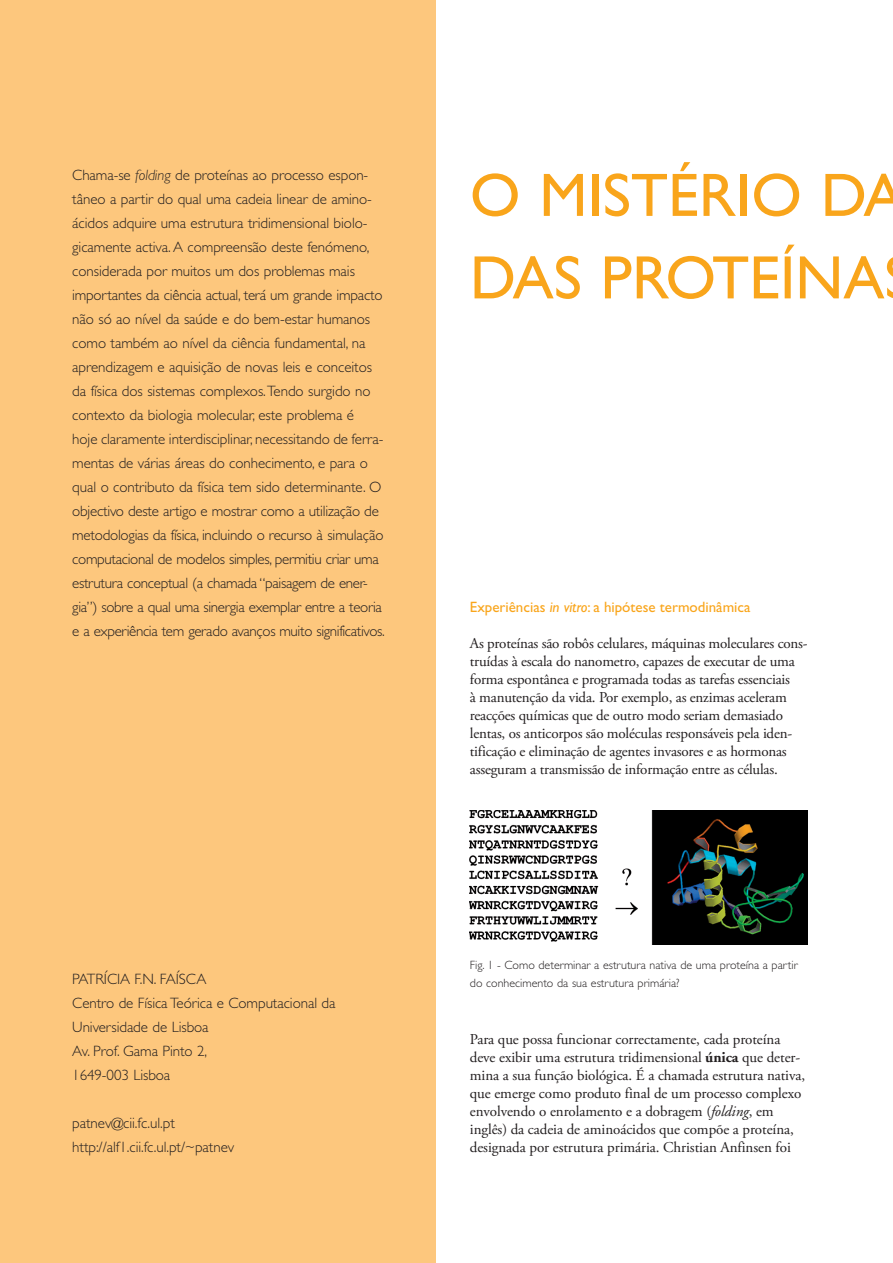
<style>
.page{position:relative;width:893px;height:1263px;background:#fff}
.page>*{position:absolute;margin:0;border:0;box-sizing:border-box;transform-origin:0 0}
.t1{font:61.5px/82.5px "Gill Sans";color:#f9a51b}
.t2{font:300 15px/24px "Gill Sans";letter-spacing:-.005em;color:#231f20}
.t3{font:15px/18px "Adobe Garamond Pro";letter-spacing:-.015em;color:#231f20}
.t4{font:15px "Gill Sans";color:#f9a51b}
.t5{font:300 12px/18px "Gill Sans";color:#231f20}
.s1{font-style:italic}
.s2{font-family:"Adobe Garamond";font-weight:700}
.s3{font-family:"Adobe Garamond";font-style:italic}
</style>
<div class="page">
<div style="left:0;top:0;width:436px;height:1263px;background:#fdc77d"></div>
<img style="left:470px;top:810px;width:338px;height:134px">
<p class="t2" style="left:72px;top:163px;width:314px">Chama-se <span class="s1">folding</span> de proteínas ao processo espon&shy;tâneo a partir do qual uma cadeia linear de amino&shy;ácidos adquire uma estrutura tridimensional biolo&shy;gicamente activa. A compreensão deste fenómeno, considerada por muitos um dos problemas mais importantes da ciência actual, terá um grande impacto não só ao nível da saúde e do bem-estar humanos como também ao nível da ciência fundamental, na aprendizagem e aquisição de novas leis e conceitos da física dos sistemas complexos. Tendo surgido no contexto da biologia molecular, este problema é<br>hoje claramente interdisciplinar, necessitando de ferra&shy;mentas de várias áreas do conhecimento, e para o qual o contributo da física tem sido determinante. O objectivo deste artigo e mostrar como a utilização de metodologias da física, incluindo o recurso à simulação computacional de modelos simples, permitiu criar uma estrutura conceptual (a chamada “paisagem de ener&shy;gia”) sobre a qual uma sinergia exemplar entre a teoria e a experiência tem gerado avanços muito significativos.</p>
<p class="t2" style="left:72px;top:967px;width:265px">PATRÍCIA F.N. FAÍSCA<br>Centro de Física Teórica e Computacional da<br>Universidade de Lisboa<br>Av. Prof. Gama Pinto 2,<br>1649-003 Lisboa</p>
<p class="t2" style="left:72px;top:1111px;width:163px">patnev@cii.fc.ul.pt http://alf1.cii.fc.ul.pt/~patnev</p>
<h1 class="t1" style="left:470px;top:154px;width:436px">O MISTÉRIO DA<br>DAS PROTEÍNA</h1>
<p class="t4" style="left:470px;top:598px;width:282px">Experiências <span class="s1">in vitro</span>: a hipótese termodinâmica</p>
<p class="t3" style="left:470px;top:635px;width:339px">As proteínas são robôs celulares, máquinas moleculares cons&shy;truídas à escala do nanometro, capazes de executar de uma forma espontânea e programada todas as tarefas essenciais<br>à manutenção da vida. Por exemplo, as enzimas aceleram reacções- químicas que de outro modo seriam demasiado lentas, os anticorpos são moléculas responsáveis pela iden&shy;tificação e eliminação de agentes invasores e as hormonas asseguram a transmissão de informação entre as células.</p>
<p class="t5" style="left:470px;top:956px;width:329px">Fig. 1 - Como determinar a estrutura nativa de uma proteína a partir do conhecimento da sua estrutura primária?</p>
<p class="t3" style="left:470px;top:1031px;width:337px">Para que possa funcionar correctamente, cada proteína deve exibir uma estrutura tridimensional <span class="s2">única</span> que deter&shy;mina a sua função biológica. É a chamada estrutura nativa, que emerge como produto final de um processo complexo envolvendo o enrolamento e a dobragem (<span class="s3">folding</span>, em inglês) da cadeia de aminoácidos que compõe a proteína, designada por estrutura primária. Christian Anfinsen foi</p>
</div>
